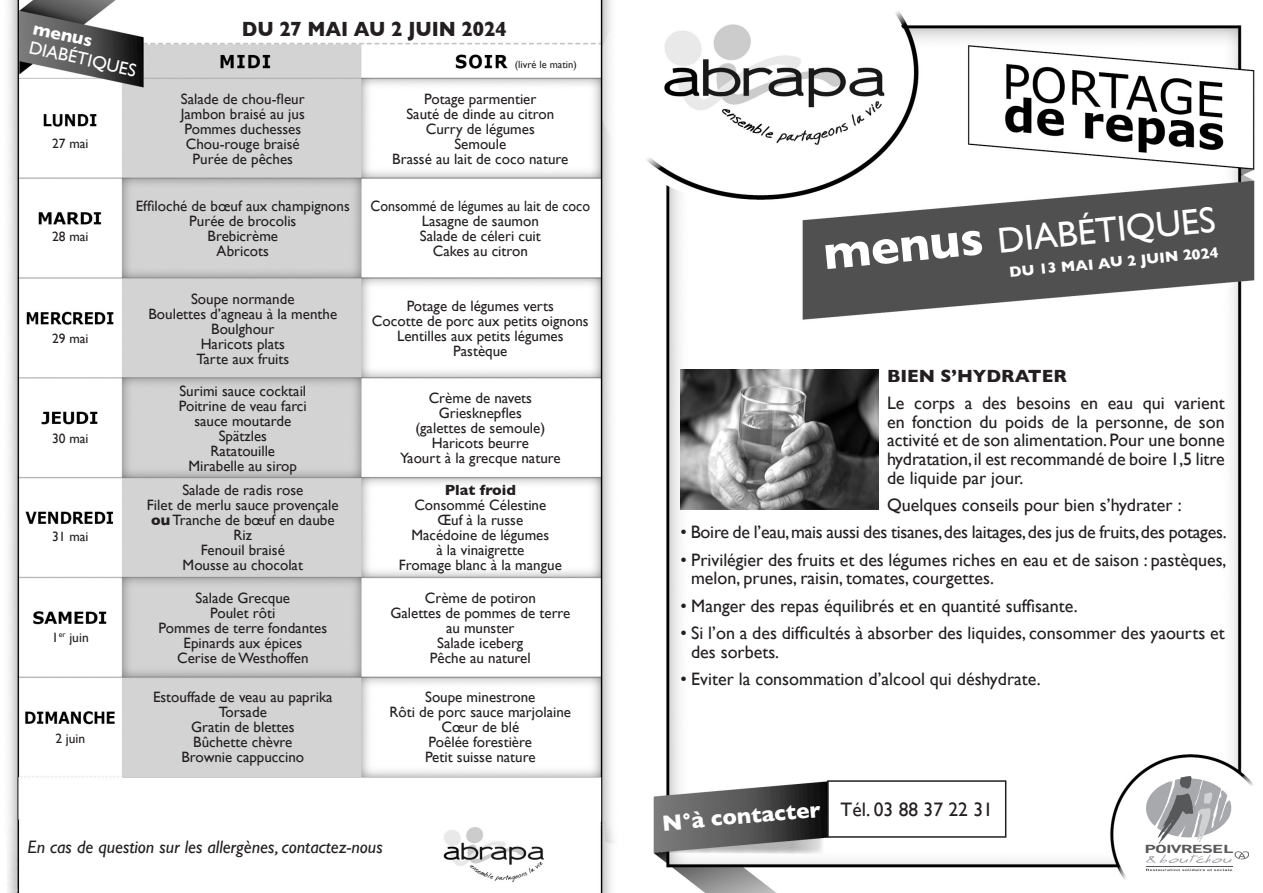
<style>
.page{position:relative;width:1263px;height:893px;background:#fff}
.page>*{position:absolute;margin:0;border:0;box-sizing:border-box;transform-origin:0 0}
.t1{font:36px "Gill Sans";color:#fff}
.t2{font:700 22.5px "Gill Sans";color:#fff}
.t3{font:700 21px "Gill Sans";color:#231f20;scale:.9 1}
.t4{font:19.5px "Gill Sans";color:#231f20}
.t5{font:18px/18.8px "Gill Sans";color:#231f20}
.t6{font:italic 18px "Gill Sans";color:#231f20}
.t7{font:700 18px "Gill Sans";color:#231f20}
.t8{font:18px "Gill Sans";color:#fff}
.t9{font:700 18px "Gill Sans";color:#fff}
.t10{font:15px/15px "Gill Sans";color:#231f20;text-align:center}
.t11{font:15px/15px "Gill Sans";color:#231f20;text-align:center;scale:.93 1}
.t12{font:700 15px "Gill Sans";color:#fff}
.t13{font:700 15px "Gill Sans";color:#231f20}
.t14{font:13.5px "Gill Sans";color:#231f20}
.t15{font:700 11.55px "DIN";letter-spacing:-.05em;color:#57585a;scale:1.6 1}
.t16{font:10.5px "Gill Sans";color:#231f20}
.s1{font-weight:700}
.s2{font-weight:700;font-size:48px}
</style>
<div class="page">
<img style="left:7px;top:0;width:1248px;height:893px">
<svg style="left:1143px;top:772px;width:107px;height:108px"></svg>
<div style="left:827px;top:780px;width:179px;height:58px;border:2px solid #231f20"></div>
<img style="left:680px;top:369px;width:198px;height:141px">
<p class="t9" style="left:35px;top:20px;width:62px;rotate:13deg">menus</p>
<p class="t8" style="left:31px;top:39px;width:111px;rotate:13deg">DIABÉTIQUES</p>
<h3 class="t3" style="left:242px;top:20px;width:296px">DU 27 MAI AU 2 JUIN 2024</h3>
<p class="t16" style="left:515px;top:60px;width:63px">(livré le matin)</p>
<p class="t14" style="left:52px;top:137px;width:38px">27 mai</p>
<p class="t14" style="left:52px;top:231px;width:38px">28 mai</p>
<p class="t14" style="left:52px;top:333px;width:38px">29 mai</p>
<p class="t14" style="left:52px;top:433px;width:38px">30 mai</p>
<p class="t14" style="left:52px;top:531px;width:38px">31 mai</p>
<p class="t14" style="left:52px;top:632px;width:38px">1<sup>er</sup> juin</p>
<p class="t14" style="left:55px;top:732px;width:31px">2 juin</p>
<p class="t10" style="left:181px;top:91px;width:126px">Salade de chou-fleur<br>Jambon braisé au jus<br>Pommes duchesses<br>Chou-rouge braisé<br>Purée de pêches</p>
<p class="t10" style="left:392px;top:93px;width:177px">Potage parmentier<br>Sauté de dinde au citron<br>Curry de légumes<br>Semoule<br>Brassé au lait de coco nature</p>
<p class="t10" style="left:136px;top:199px;width:216px">Effiloché de bœuf aux champignons<br>Purée de brocolis<br>Brebicrème<br>Abricots</p>
<p class="t11" style="left:371px;top:200px;width:237px">Consommé de légumes au lait de coco<br>Lasagne de saumon<br>Salade de céleri cuit<br>Cakes au citron</p>
<p class="t10" style="left:148px;top:292px;width:190px">Soupe normande<br>Boulettes d’agneau à la menthe<br>Boulghour<br>Haricots plats<br>Tarte aux fruits</p>
<p class="t10" style="left:372px;top:300px;width:218px">Potage de légumes verts<br>Cocotte de porc aux petits oignons<br>Lentilles aux petits légumes<br>Pastèque</p>
<p class="t10" style="left:179px;top:384px;width:130px">Surimi sauce cocktail<br>Poitrine de veau farci sauce moutarde<br>Spätzles<br>Ratatouille<br>Mirabelle au sirop</p>
<p class="t10" style="left:400px;top:392px;width:162px">Crème de navets<br>Griesknepfles<br>(galettes de semoule)<br>Haricots beurre<br>Yaourt à la grecque nature</p>
<p class="t10" style="left:147px;top:484px;width:193px">Salade de radis rose<br>Filet de merlu sauce provençale <span class="s1">ou</span> Tranche de bœuf en daube<br>Riz<br>Fenouil braisé<br>Mousse au chocolat</p>
<p class="t13" style="left:445px;top:484px;width:73px">Plat froid</p>
<p class="t10" style="left:399px;top:499px;width:165px">Consommé Célestine<br>Œuf à la russe<br>Macédoine de légumes<br>à la vinaigrette<br>Fromage blanc à la mangue</p>
<p class="t10" style="left:158px;top:591px;width:170px">Salade Grecque<br>Poulet rôti<br>Pommes de terre fondantes<br>Epinards aux épices<br>Cerise de Westhoffen</p>
<p class="t10" style="left:390px;top:591px;width:181px">Crème de potiron<br>Galettes de pommes de terre au munster<br>Salade iceberg<br>Pêche au naturel</p>
<p class="t10" style="left:153px;top:691px;width:181px">Estouffade de veau au paprika<br>Torsade<br>Gratin de blettes<br>Bûchette chèvre<br>Brownie cappuccino</p>
<p class="t10" style="left:389px;top:691px;width:183px">Soupe minestrone<br>Rôti de porc sauce marjolaine<br>Cœur de blé<br>Poêlée forestière<br>Petit suisse nature</p>
<h1 class="t1" style="left:822px;top:245px;width:395px;rotate:-6deg"><span class="s2">menus</span> DIABÉTIQUES</h1>
<p class="t12" style="left:1009px;top:267px;width:212px;rotate:-6deg">DU 13 MAI AU 2 JUIN 2024</p>
<p class="t7" style="left:887px;top:368px;width:181px">BIEN S’HYDRATER</p>
<p class="t5" style="left:887px;top:395px;width:339px;text-align:justify">Le corps a des besoins en eau qui varient en fonction du poids de la personne, de son activité et de son alimentation. Pour une bonne hydratation, il est recommandé de boire 1,5 litre de liquide par jour.</p>
<p class="t5" style="left:887px;top:497px;width:296px">Quelques conseils pour bien s’hydrater :</p>
<p class="t5" style="left:680px;top:524px;width:548px">• Boire de l’eau, mais aussi des tisanes, des laitages, des jus de fruits, des potages.</p>
<p class="t5" style="left:691px;top:552px;width:537px;text-indent:-11px">• Privilégier des fruits et des légumes riches en eau et de saison : pastèques, melon, prunes, raisin, tomates, courgettes.</p>
<p class="t5" style="left:680px;top:596px;width:399px">• Manger des repas équilibrés et en quantité suffisante.</p>
<p class="t5" style="left:691px;top:623px;width:535px;text-indent:-11px">• Si l’on a des difficultés à absorber des liquides, consommer des yaourts et des sorbets.</p>
<p class="t5" style="left:680px;top:671px;width:362px">• Eviter la consommation d’alcool qui déshydrate.</p>
<h2 class="t2" style="left:661px;top:814px;width:161px;rotate:-5deg">N°à contacter</h2>
<h3 class="t4" style="left:841px;top:801px;width:154px">Tél. 03 88 37 22 31</h3>
<p class="t6" style="left:28px;top:839px;width:357px">En cas de question sur les allergènes, contactez-nous</p>
<p class="t15" style="left:1144px;top:842px;width:57px">POIVRESEL</p>
</div>
